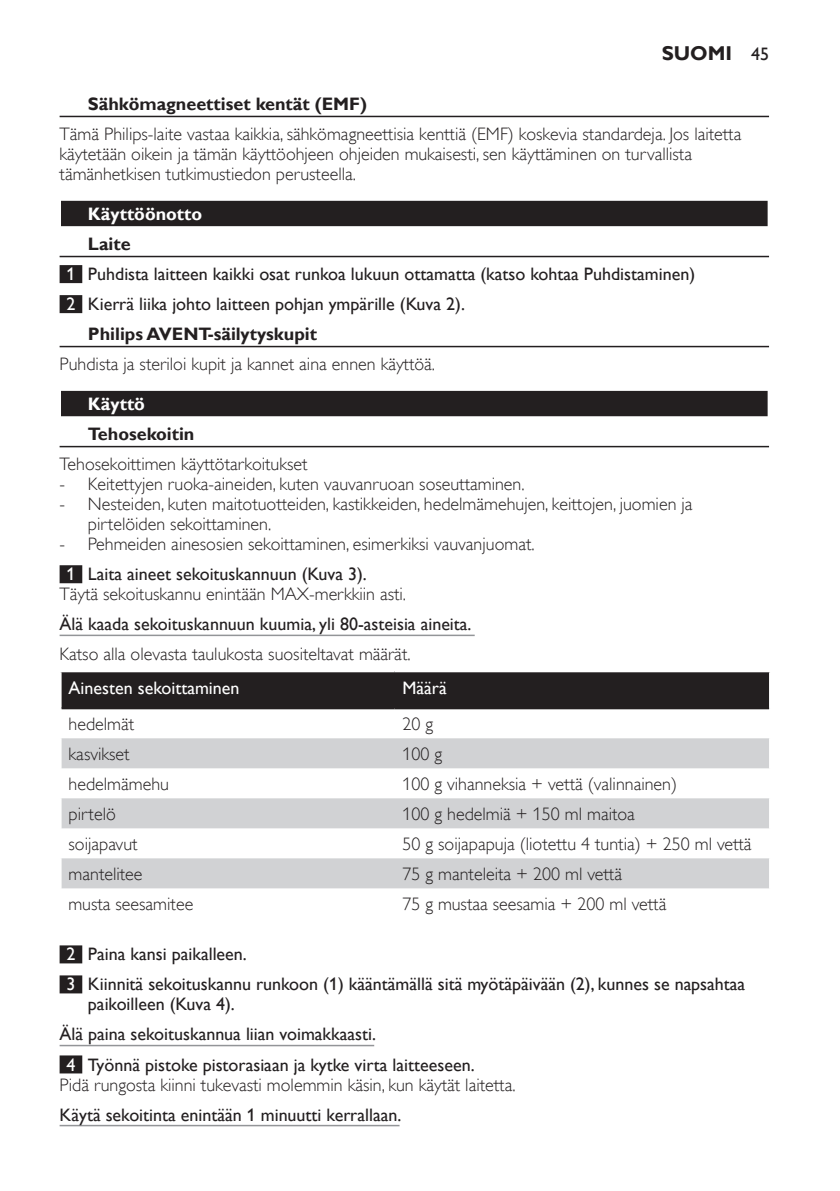
<style>
.page{position:relative;width:840px;height:1191px;background:#fff}
.page>*{position:absolute;margin:0;border:0;box-sizing:border-box;transform-origin:0 0}
.t1{font:700 20px "Gill Sans Alt One WGL";color:#231f20}
.t2{font:18px/20px "Gill Sans Alt One WGL Light";color:#231f20}
.t3{font:18px/30px "Gill Sans Alt One WGL";color:#231f20}
.t4{font:700 18px "Gill Sans Alt One WGL";color:#231f20}
.t5{font:18px "Gill Sans Alt One WGL";color:#fff}
.t6{font:700 18px "Gill Sans Alt One WGL";color:#fff}
.s1{font-weight:400;font-size:18px}
.s2{color:#fff}
</style>
<div class="page">
<hr style="left:60px;top:116px;width:708px;height:1px;background:#231f20">
<div style="left:60px;top:200px;width:708px;height:28px;background:#d9d9d9"></div>
<div style="left:61px;top:201px;width:706px;height:25px;background:#231f20"></div>
<hr style="left:60px;top:256px;width:708px;height:1px;background:#231f20">
<div style="left:60px;top:265px;width:22px;height:18px;background:#231f20"></div>
<div style="left:60px;top:295px;width:22px;height:18px;background:#231f20"></div>
<hr style="left:60px;top:346px;width:708px;height:1px;background:#231f20">
<div style="left:60px;top:390px;width:708px;height:28px;background:#c8c7c7"></div>
<div style="left:61px;top:391px;width:706px;height:25px;background:#231f20"></div>
<hr style="left:60px;top:446px;width:708px;height:1px;background:#231f20">
<div style="left:60px;top:565px;width:22px;height:18px;background:#231f20"></div>
<hr style="left:60px;top:634px;width:414px;height:2px;background:#939598">
<div style="left:60px;top:945px;width:22px;height:18px;background:#231f20"></div>
<div style="left:60px;top:975px;width:22px;height:18px;background:#231f20"></div>
<hr style="left:60px;top:1044px;width:314px;height:2px;background:#939598">
<div style="left:60px;top:1055px;width:22px;height:18px;background:#231f20"></div>
<hr style="left:60px;top:1124px;width:339px;height:2px;background:#939598">
<div style="left:62px;top:672px;width:706px;height:35px;background:#231f20"></div>
<svg style="left:62px;top:738px;width:706px;height:150px;fill:#d1d2d4"></svg>
<hr style="left:62px;top:707px;width:332px;height:2px;background:#231f20">
<hr style="left:394px;top:707px;width:374px;height:2px;background:#231f20">
<p class="t1" style="left:661px;top:40px;width:109px">Suomi <span class="s1">45</span></p>
<p class="t4" style="left:88px;top:92px;width:280px">Sähkömagneettiset kentät (EmF)</p>
<p class="t2" style="left:60px;top:124px;width:683px">Tämä Philips-laite vastaa kaikkia, sähkömagneettisia kenttiä (EMF) koskevia standardeja. Jos laitetta käytetään oikein ja tämän käyttöohjeen ohjeiden mukaisesti, sen käyttäminen on turvallista tämänhetkisen tutkimustiedon perusteella.</p>
<p class="t6" style="left:88px;top:202px;width:116px">käyttöönotto</p>
<p class="t4" style="left:88px;top:232px;width:44px">laite</p>
<p class="t3" style="left:66px;top:259px;width:630px"><span class="s2">1</span> Puhdista laitteen kaikki osat runkoa lukuun ottamatta (katso kohtaa Puhdistaminen)</p>
<p class="t3" style="left:66px;top:289px;width:400px"><span class="s2">2</span> Kierrä liika johto laitteen pohjan ympärille (Kuva 2).</p>
<p class="t4" style="left:88px;top:322px;width:230px">philips avEnt-säilytyskupit</p>
<p class="t2" style="left:60px;top:354px;width:377px">Puhdista ja steriloi kupit ja kannet aina ennen käyttöä.</p>
<p class="t6" style="left:88px;top:392px;width:58px">käyttö</p>
<p class="t4" style="left:88px;top:422px;width:108px">tehosekoitin</p>
<p class="t2" style="left:60px;top:454px;width:249px">Tehosekoittimen käyttötarkoitukset</p>
<p class="t2" style="left:60px;top:474px;width:466px">- Keitettyjen ruoka-aineiden, kuten vauvanruoan soseuttaminen.</p>
<p class="t2" style="left:88px;top:494px;width:605px;text-indent:-28px">- Nesteiden, kuten maitotuotteiden, kastikkeiden, hedelmämehujen, keittojen, juomien ja pirtelöiden sekoittaminen.</p>
<p class="t2" style="left:60px;top:534px;width:476px">- Pehmeiden ainesosien sekoittaminen, esimerkiksi vauvanjuomat.</p>
<p class="t3" style="left:66px;top:559px;width:302px"><span class="s2">1</span> Laita aineet sekoituskannuun (Kuva 3).</p>
<p class="t2" style="left:60px;top:584px;width:348px">Täytä sekoituskannu enintään MAX-merkkiin asti.</p>
<p class="t3" style="left:60px;top:609px;width:413px">Älä kaada sekoituskannuun kuumia, yli 80-asteisia aineita.</p>
<p class="t2" style="left:60px;top:644px;width:352px">Katso alla olevasta taulukosta suositeltavat määrät.</p>
<p class="t5" style="left:69px;top:676px;width:172px">Ainesten sekoittaminen</p>
<p class="t5" style="left:402px;top:676px;width:46px">Määrä</p>
<p class="t2" style="left:69px;top:714px;width:67px">hedelmät</p>
<p class="t2" style="left:402px;top:714px;width:32px">20 g</p>
<p class="t2" style="left:69px;top:744px;width:62px">kasvikset</p>
<p class="t2" style="left:402px;top:744px;width:41px">100 g</p>
<p class="t2" style="left:69px;top:774px;width:102px">hedelmämehu</p>
<p class="t2" style="left:402px;top:774px;width:276px">100 g vihanneksia + vettä (valinnainen)</p>
<p class="t2" style="left:69px;top:804px;width:49px">pirtelö</p>
<p class="t2" style="left:402px;top:804px;width:234px">100 g hedelmiä + 150 ml maitoa</p>
<p class="t2" style="left:69px;top:834px;width:70px">soijapavut</p>
<p class="t2" style="left:402px;top:834px;width:350px">50 g soijapapuja (liotettu 4 tuntia) + 250 ml vettä</p>
<p class="t2" style="left:69px;top:864px;width:75px">mantelitee</p>
<p class="t2" style="left:402px;top:864px;width:221px">75 g manteleita + 200 ml vettä</p>
<p class="t2" style="left:69px;top:894px;width:126px">musta seesamitee</p>
<p class="t2" style="left:402px;top:894px;width:265px">75 g mustaa seesamia + 200 ml vettä</p>
<p class="t3" style="left:66px;top:939px;width:680px"><span class="s2">2</span> Paina kansi paikalleen.<br><span class="s2">3</span> Kiinnitä sekoituskannu runkoon (1) kääntämällä sitä myötäpäivään (2), kunnes se napsahtaa</p>
<p class="t3" style="left:88px;top:989px;width:148px">paikoilleen (Kuva 4).</p>
<p class="t3" style="left:60px;top:1019px;width:318px">Älä paina sekoituskannua liian voimakkaasti.</p>
<p class="t3" style="left:66px;top:1049px;width:409px"><span class="s2">4</span> Työnnä pistoke pistorasiaan ja kytke virta laitteeseen.</p>
<p class="t2" style="left:60px;top:1074px;width:457px">Pidä rungosta kiinni tukevasti molemmin käsin, kun käytät laitetta.</p>
<p class="t3" style="left:60px;top:1099px;width:343px">Käytä sekoitinta enintään 1 minuutti kerrallaan.</p>
</div>
